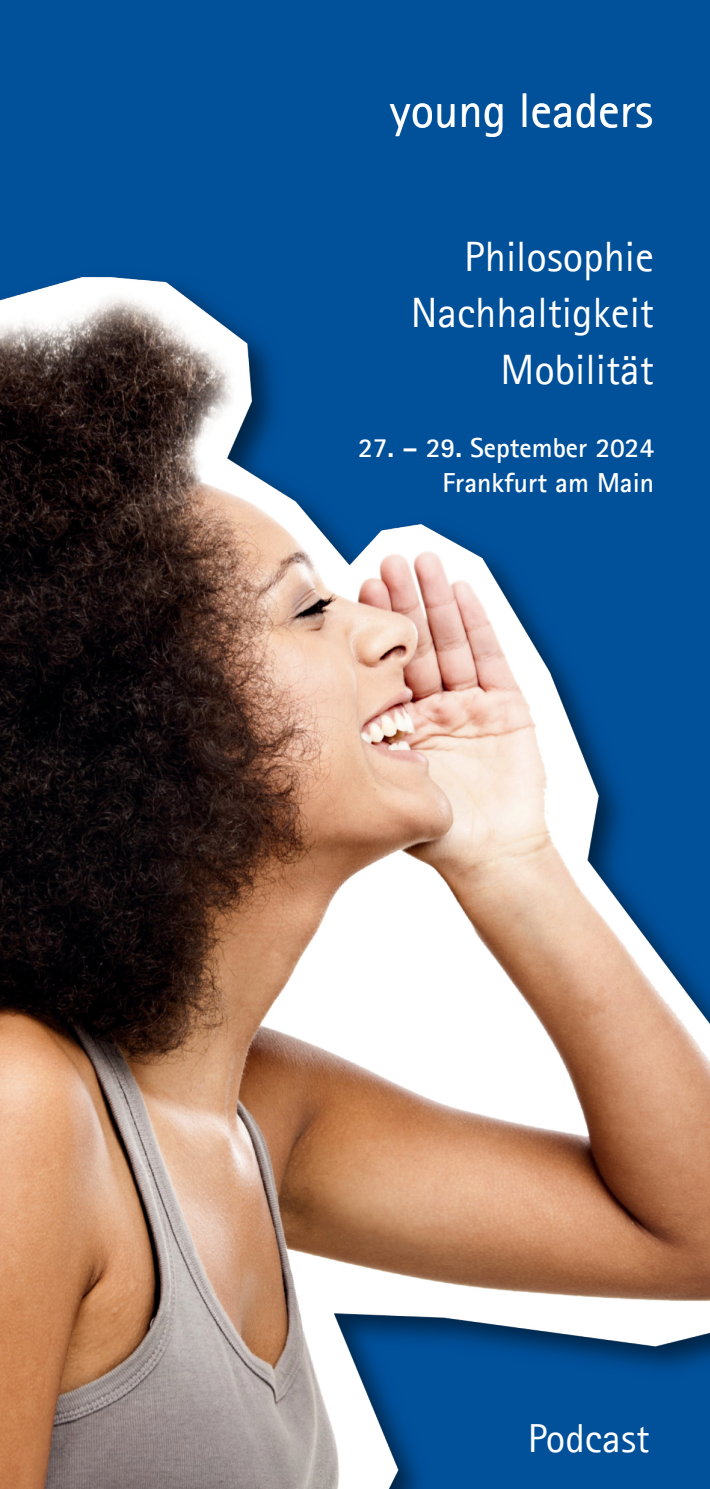
<style>
.page{position:relative;width:710px;height:1489px;background:#fff}
.page>*{position:absolute;margin:0;border:0;box-sizing:border-box;transform-origin:0 0}
.t1{font:48.75px "Agfa Rotis Sans Serif";color:#fff}
.t2{font:42.5px/56px "Agfa Rotis Sans Serif";color:#fff;text-align:right}
.t3{font:40.5px "Agfa Rotis Sans Serif";color:#fff}
.t4{font:700 27.5px/35px "Agfa Rotis Sans Serif";color:#fff;text-align:right}
</style>
<div class="page">
<div style="left:0;top:0;width:709px;height:1489px;background:#01509a"></div>
<img style="left:0;top:277px;width:709px;height:1212px">
<h1 class="t1" style="left:389px;top:89px;width:264px">young leaders</h1>
<h2 class="t2" style="left:410px;top:231px;width:245px">Philosophie<br>Nachhaltigkeit<br>Mobilität</h2>
<p class="t4" style="left:358px;top:433px;width:297px">27. – 29. September 2024<br>Frankfurt am Main</p>
<h3 class="t3" style="left:527px;top:1420px;width:123px">Podcast</h3>
</div>
